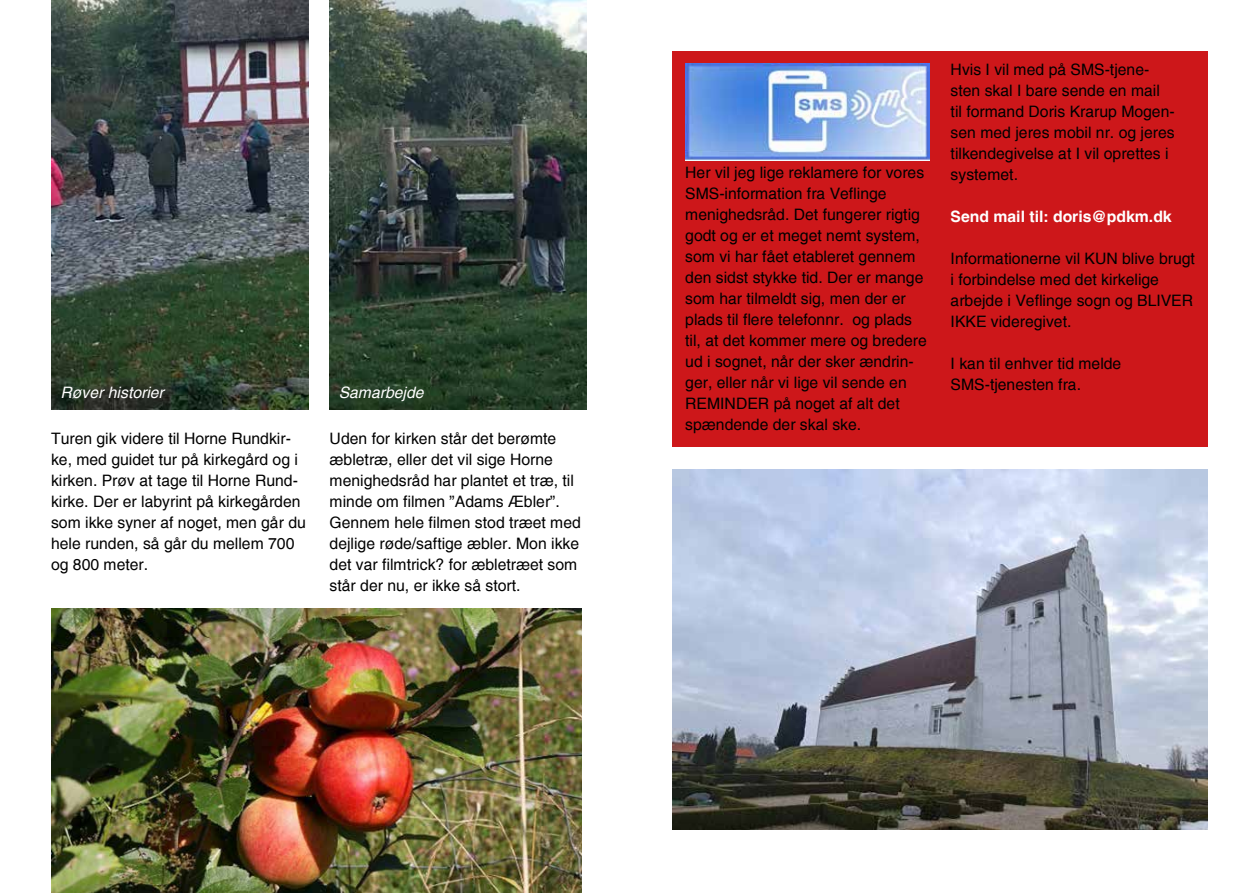
<style>
.page{position:relative;width:1259px;height:893px;background:#fff}
.page>*{position:absolute;margin:0;border:0;box-sizing:border-box;transform-origin:0 0}
.t1{font:15.75px/21px "Helvetica";color:#000}
.t2{font:700 15.75px "Helvetica";color:#fff}
.t3{font:italic 15.75px "Helvetica";color:#fff}
</style>
<div class="page">
<div style="left:672px;top:51px;width:536px;height:395px;background:#cd171a"></div>
<img style="left:52px;top:0;width:256px;height:409px">
<img style="left:330px;top:0;width:257px;height:409px">
<img style="left:52px;top:608px;width:530px;height:285px">
<img style="left:685px;top:64px;width:245px;height:96px">
<img style="left:672px;top:470px;width:535px;height:359px">
<p class="t3" style="left:61px;top:384px;width:105px">Røver historier</p>
<p class="t3" style="left:339px;top:384px;width:86px">Samarbejde</p>
<p class="t1" style="left:51px;top:429px;width:256px">Turen gik videre til Horne Rundkir&shy;ke, med guidet tur på kirkegård og i kirken. Prøv at tage til Horne Rund&shy;kirke. Der er labyrint på kirkegården som ikke syner af noget, men går du hele runden, så går du mellem 700 og 800 meter.</p>
<p class="t1" style="left:330px;top:429px;width:253px">Uden for kirken står det berømte æbletræ, eller det vil sige Horne menighedsråd har plantet et træ, til minde om filmen ”Adams Æbler”.<br>Gennem hele filmen stod træet med dejlige røde/saftige æbler. Mon ikke det var filmtrick? for æbletræet som står der nu, er ikke så stort.</p>
<p class="t1" style="left:685px;top:163px;width:243px">Her vil jeg lige reklamere for vores<br>SMS-information fra Veflinge menighedsråd. Det fungerer rigtig godt og er et meget nemt system, som vi har fået etableret gennem den sidst stykke tid. Der er mange som har tilmeldt sig, men der er plads til flere telefonnr. og plads til, at det kommer mere og bredere ud i sognet, når der sker ændrin&shy;ger, eller når vi lige vil sende en<br>REMINDER på noget af alt det spændende der skal ske.</p>
<p class="t1" style="left:950px;top:60px;width:226px">Hvis I vil med på SMS-tjene&shy;sten skal I bare sende en mail til formand Doris Krarup Mogen&shy;sen med jeres mobil nr. og jeres tilkendegivelse at I vil oprettes i systemet.</p>
<p class="t2" style="left:950px;top:207px;width:223px">Send mail til: doris@pdkm.dk</p>
<p class="t1" style="left:950px;top:249px;width:246px">Informationerne vil KUN blive brugt i forbindelse med det kirkelige arbejde i Veflinge sogn og BLIVER<br>IKKE videregivet.</p>
<p class="t1" style="left:950px;top:354px;width:172px">I kan til enhver tid melde<br>SMS-tjenesten fra.</p>
</div>
